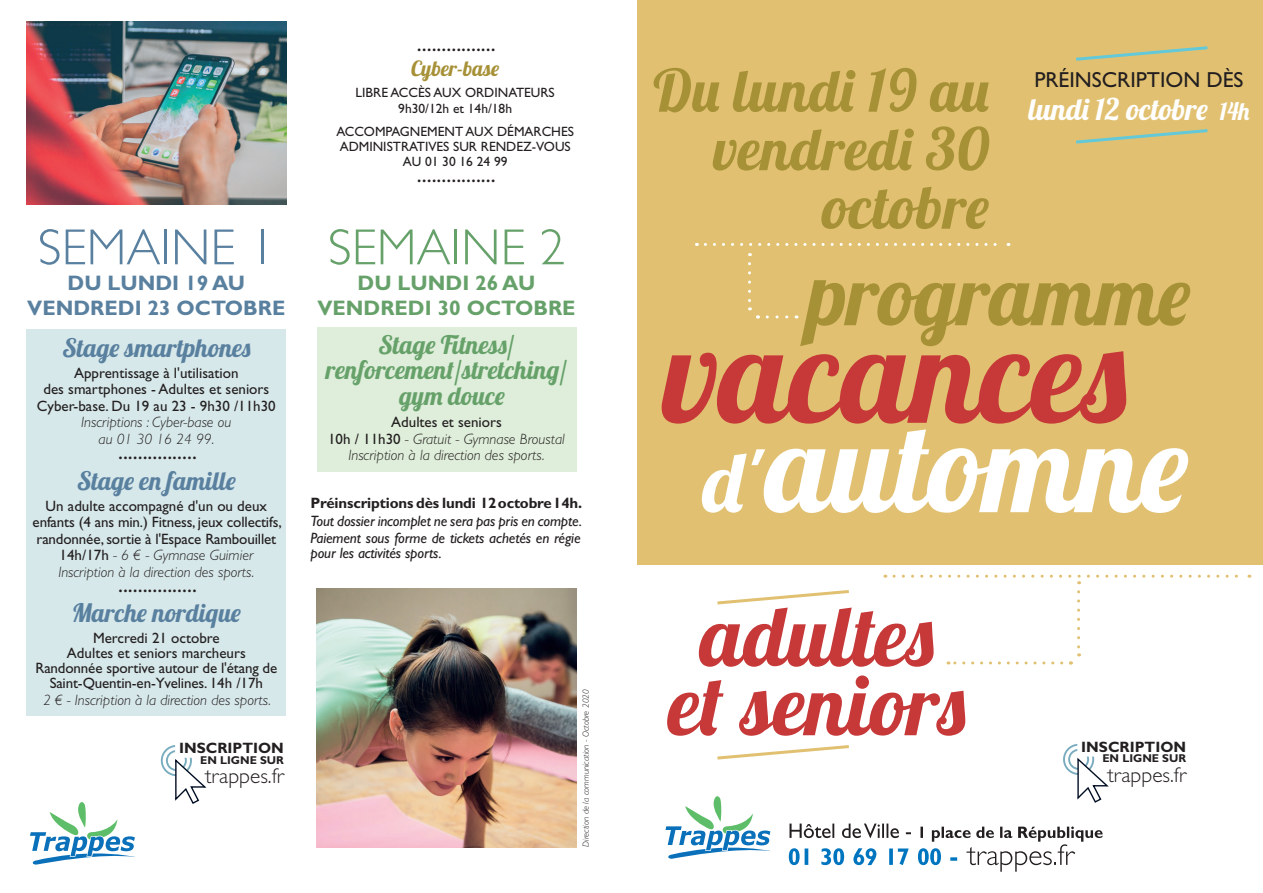
<style>
.page{position:relative;width:1263px;height:893px;background:#fff}
.page>*{position:absolute;margin:0;border:0;box-sizing:border-box;transform-origin:0 0}
.t1{font:134.85px "Lobster 1.4";letter-spacing:.045em;color:#c73838}
.t2{font:125.85px "Lobster 1.4";letter-spacing:.05em;color:#fff}
.t3{font:83.85px/69px "Lobster 1.4";letter-spacing:.045em;color:#c73838;text-align:center}
.t4{font:83.85px "Lobster 1.4";letter-spacing:.015em;color:#a79137}
.t5{font:60px "Lobster 1.4";letter-spacing:.005em;color:#a79137}
.t6{font:58.5px "Lobster 1.4";letter-spacing:.03em;color:#a79137}
.t7{font:300 51px "Gill Sans Std";color:#66a16a}
.t8{font:300 51px "Gill Sans Std";color:#59809f}
.t9{font:30px "Lobster 1.4";letter-spacing:.02em;color:#fff}
.t10{font:25.5px/25.5px "Lobster 1.4";letter-spacing:.025em;color:#66a16a;text-align:center}
.t11{font:25.5px "Lobster 1.4";letter-spacing:.045em;color:#59809f}
.t12{font:25.5px "Lobster 1.4";letter-spacing:.02em;color:#59809f}
.t13{font:22.5px "Gill Sans Std";color:#231f20}
.t14{font:21.75px "Gill Sans Std";color:#231f20}
.t15{font:300 21.3px "Gill Sans Std";color:#231f20}
.t16{font:700 21px/25.2px "Gill Sans Std";color:#66a16a;text-align:center}
.t17{font:700 21px/25.2px "Gill Sans Std";color:#59809f;text-align:center}
.t18{font:21px "Lobster 1.4";letter-spacing:.02em;color:#a79137}
.t19{font:15px/16.5px "Gill Sans Std";color:#231f20;text-align:center}
.t20{font:italic 300 15px/16.5px "Gill Sans Std";color:#231f20;text-align:center}
.t21{font:italic 15px/16.5px "Gill Sans Std";letter-spacing:-.01em;color:#231f20}
.t22{font:700 15px "Gill Sans Std";letter-spacing:-.01em;color:#231f20}
.t23{font:13.5px/15px "Gill Sans Std";color:#231f20;text-align:center}
.t24{font:700 11.4px "Gill Sans Std";color:#231f20}
.t25{font:italic 300 9px "Gill Sans Std";color:#231f20}
.s1{font-weight:300;font-style:italic}
.s2{font-weight:400;font-style:normal}
.s3{font-size:24.15px}
.s4{font-size:83.85px}
</style>
<div class="page">
<div style="left:27px;top:329px;width:259px;height:387px;background:#d7e8ea"></div>
<div style="left:317px;top:327px;width:259px;height:144px;background:#dfeeda"></div>
<svg style="left:30px;top:802px;width:105px;height:63px"></svg>
<svg style="left:161px;top:745px;width:46px;height:59px"></svg>
<div style="left:637px;top:0;width:626px;height:564px;background:#e1c171"></div>
<svg style="left:665px;top:796px;width:106px;height:63px"></svg>
<svg style="left:789px;top:823px;width:314px;height:49px"></svg>
<svg style="left:748px;top:264px;width:12px;height:55px"></svg>
<svg style="left:767px;top:315px;width:30px;height:3px"></svg>
<svg style="left:948px;top:592px;width:133px;height:73px"></svg>
<svg style="left:1076px;top:46px;width:132px;height:15px"></svg>
<svg style="left:717px;top:590px;width:132px;height:15px"></svg>
<svg style="left:1076px;top:129px;width:132px;height:15px"></svg>
<svg style="left:717px;top:745px;width:132px;height:15px"></svg>
<svg style="left:894px;top:575px;width:356px;height:9px"></svg>
<svg style="left:705px;top:243px;width:304px;height:3px"></svg>
<svg style="left:1063px;top:744px;width:46px;height:59px"></svg>
<img style="left:27px;top:21px;width:259px;height:183px">
<img style="left:317px;top:588px;width:259px;height:260px">
<h3 class="t8" style="left:38px;top:219px;width:239px">SEMAINE 1</h3>
<h3 class="t17" style="left:27px;top:270px;width:260px">DU LUNDI 19 AU<br>VENDREDI 23 OCTOBRE</h3>
<h3 class="t12" style="left:62px;top:331px;width:190px">Stage smartphones</h3>
<p class="t19" style="left:37px;top:365px;width:240px">Apprentissage à l'utilisation<br>des smartphones - Adultes et seniors<br>Cyber-base. Du 19 au 23 - 9h30 /11h30</p>
<p class="t20" style="left:81px;top:414px;width:152px">Inscriptions : Cyber-base ou au 01 30 16 24 99.</p>
<h3 class="t13" style="left:118px;top:438px;width:80px">................</h3>
<h3 class="t11" style="left:77px;top:464px;width:160px">Stage en famille</h3>
<p class="t19" style="left:33px;top:497px;width:250px">Un adulte accompagné d'un ou deux enfants (4 ans min.) Fitness, jeux collectifs, randonnée, sortie à l'Espace Rambouillet 14h/17h <span class="s1">- 6 € - Gymnase Guimier Inscription à la direction des sports.</span></p>
<h3 class="t13" style="left:118px;top:571px;width:80px">................</h3>
<h3 class="t11" style="left:72px;top:597px;width:171px">Marche nordique</h3>
<p class="t19" style="left:35px;top:631px;width:243px;line-height:15px">Mercredi 21 octobre<br>Adultes et seniors marcheurs<br>Randonnée sportive autour de l'étang de<br>Saint-Quentin-en-Yvelines. 14h /17h</p>
<p class="t20" style="left:43px;top:692px;width:229px">2 € - Inscription à la direction des sports.</p>
<p class="t22" style="left:179px;top:739px;width:106px">INSCRIPTION</p>
<p class="t24" style="left:200px;top:753px;width:85px">EN LIGNE SUR</p>
<h3 class="t15" style="left:205px;top:764px;width:80px">trappes.fr</h3>
<h3 class="t13" style="left:417px;top:30px;width:80px">................</h3>
<h3 class="t18" style="left:411px;top:55px;width:90px">Cyber-base</h3>
<p class="t23" style="left:356px;top:84px;width:201px;line-height:16.5px">LIBRE ACCÈS AUX ORDINATEURS<br>9h30/12h et 14h/18h</p>
<p class="t23" style="left:336px;top:124px;width:239px">ACCOMPAGNEMENT AUX DÉMARCHES<br>ADMINISTRATIVES SUR RENDEZ-VOUS<br>AU 01 30 16 24 99</p>
<h3 class="t13" style="left:417px;top:162px;width:80px">................</h3>
<h3 class="t7" style="left:328px;top:219px;width:239px">SEMAINE 2</h3>
<h3 class="t16" style="left:317px;top:270px;width:260px">DU LUNDI 26 AU<br>VENDREDI 30 OCTOBRE</h3>
<h3 class="t10" style="left:326px;top:331px;width:243px">Stage Fitness/ renforcement/stretching/ gym douce</h3>
<p class="t20" style="left:328px;top:414px;width:238px"><span class="s2">Adultes et seniors<br>10h / 11h30</span> - Gratuit - Gymnase Broustal<br>Inscription à la direction des sports.</p>
<p class="t22" style="left:310px;top:494px;width:273px">Préinscriptions dès lundi 12 octobre 14h.</p>
<p class="t21" style="left:310px;top:513px;width:273px">Tout dossier incomplet ne sera pas pris en compte.<br>Paiement sous forme de tickets achetés en régie</p>
<p class="t21" style="left:310px;top:545px;width:133px">pour les activités sports.</p>
<p class="t25" style="left:581px;top:847px;width:159px;rotate:-90deg">Direction de la communication - Octobre 2020</p>
<h3 class="t14" style="left:1034px;top:67px;width:211px">PRÉINSCRIPTION DÈS</h3>
<h3 class="t9" style="left:653px;top:90px;width:598px"><sup>Du</sup> <sup>lundi</sup> <sup>19</sup> <sup>au</sup> lundi 12 octobre <span class="s3">14h</span></h3>
<h3 class="t6" style="left:713px;top:112px;width:277px">vendredi 30</h3>
<h3 class="t5" style="left:822px;top:169px;width:168px">octobre</h3>
<h3 class="t4" style="left:808px;top:241px;width:384px">programme</h3>
<h1 class="t1" style="left:663px;top:288px;width:465px">vacances</h1>
<h2 class="t2" style="left:703px;top:386px;width:487px"><span class="s4">d'</span>automne</h2>
<h3 class="t3" style="left:668px;top:600px;width:299px">adultes et seniors</h3>
<p class="t22" style="left:1081px;top:738px;width:106px">INSCRIPTION</p>
<p class="t24" style="left:1102px;top:752px;width:85px">EN LIGNE SUR</p>
<h3 class="t15" style="left:1107px;top:763px;width:80px">trappes.fr</h3>
</div>
